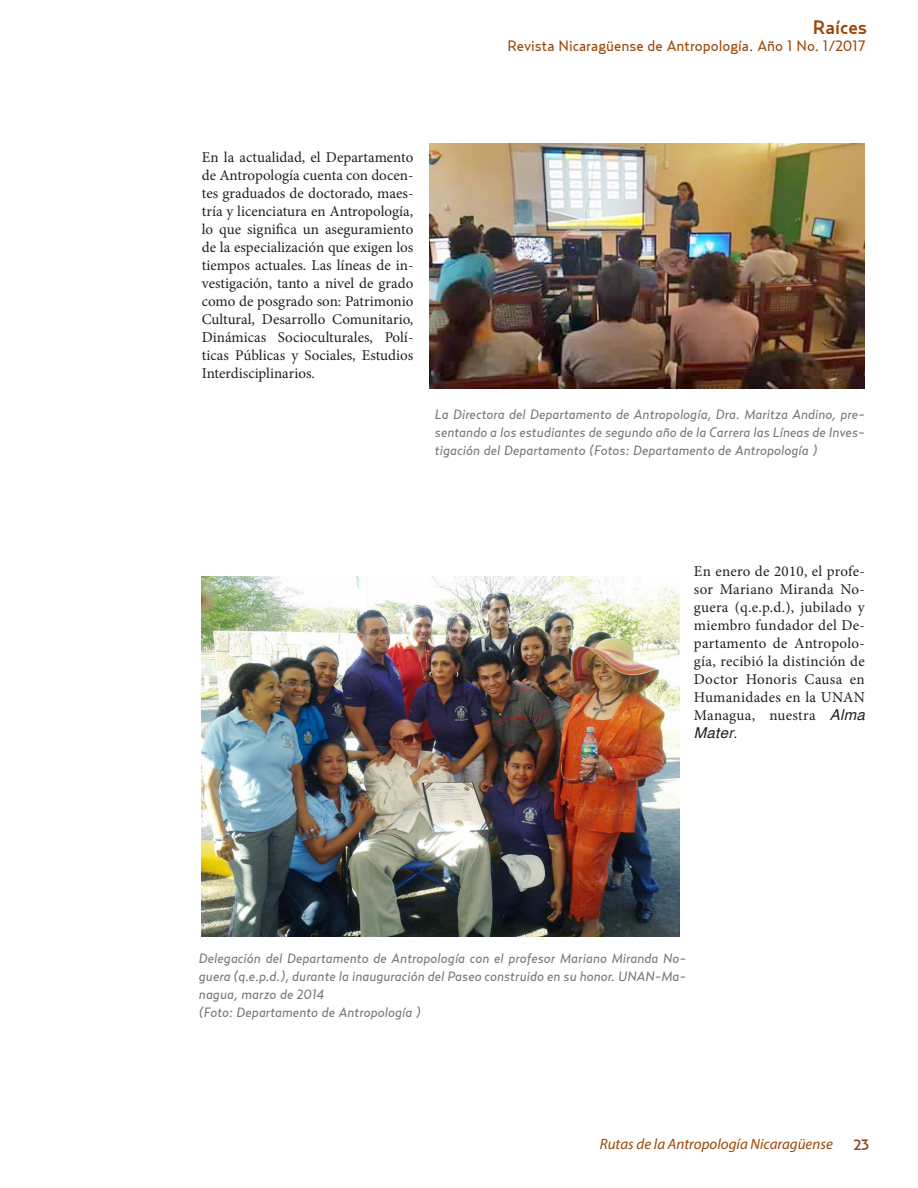
<style>
.page{position:relative;width:918px;height:1188px;background:#fff}
.page>*{position:absolute;margin:0;border:0;box-sizing:border-box;transform-origin:0 0}
.t1{font:500 19.5px "Relay";color:#9a4606}
.CUERPO_DE_TEXTO{font:15px/18px "Minion Pro";letter-spacing:.005em;color:#231f20;text-align:justify}
.t2{font:15px "Relay";color:#9a4606}
.t3{font:italic 15px "Myriad Pro";color:#9a4606}
.t4{font:500 15px "Relay";color:#8d4820}
.t5{font:italic 13.5px/18px "Relay";color:#757679;text-align:justify}
.s1{font-family:"Helvetica";font-style:italic}
</style>
<div class="page">
<img style="left:430px;top:144px;width:434px;height:244px">
<img style="left:202px;top:576px;width:477px;height:360px">
<h1 class="t1" style="left:813px;top:15px;width:56px">Raíces</h1>
<p class="t2" style="left:508px;top:37px;width:359px">Revista Nicaragüense de Antropología. Año 1 No. 1/2017</p>
<p class="CUERPO_DE_TEXTO" style="left:202px;top:148px;width:213px">En la actualidad, el Departamento de Antropología cuenta con docen&shy;tes graduados de doctorado, maes&shy;tría y licenciatura en Antropología, lo que significa un aseguramiento de la especialización que exigen los tiempos actuales. Las líneas de in&shy;vestigación, tanto a nivel de grado como de posgrado son: Patrimonio Cultural, Desarrollo Comunitario, Dinámicas Socioculturales, Polí&shy;ticas Públicas y Sociales, Estudios Interdisciplinarios.</p>
<p class="t5" style="left:435px;top:405px;width:432px">La Directora del Departamento de Antropología, Dra. Maritza Andino, pre&shy;sentando a los estudiantes de segundo año de la Carrera las Líneas de Inves&shy;tigación del Departamento (Fotos: Departamento de Antropología )</p>
<p class="CUERPO_DE_TEXTO" style="left:694px;top:562px;width:173px">En enero de 2010, el profe&shy;sor Mariano Miranda No&shy;guera (q.e.p.d.), jubilado y miembro fundador del De&shy;partamento de Antropolo&shy;gía, recibió la distinción de Doctor Honoris Causa en Humanidades en la UNAN Managua, nuestra <span class="s1">Alma Mater</span>.</p>
<p class="t5" style="left:199px;top:949px;width:489px">Delegación del Departamento de Antropología con el profesor Mariano Miranda No&shy;guera (q.e.p.d.), durante la inauguración del Paseo construido en su honor. UNAN-Ma&shy;nagua, marzo de 2014</p>
<p class="t5" style="left:199px;top:1003px;width:224px">(Foto: Departamento de Antropología )</p>
<p class="t3" style="left:600px;top:1135px;width:234px">Rutas de la Antropología Nicaragüense</p>
<p class="t4" style="left:854px;top:1136px;width:17px">23</p>
</div>
